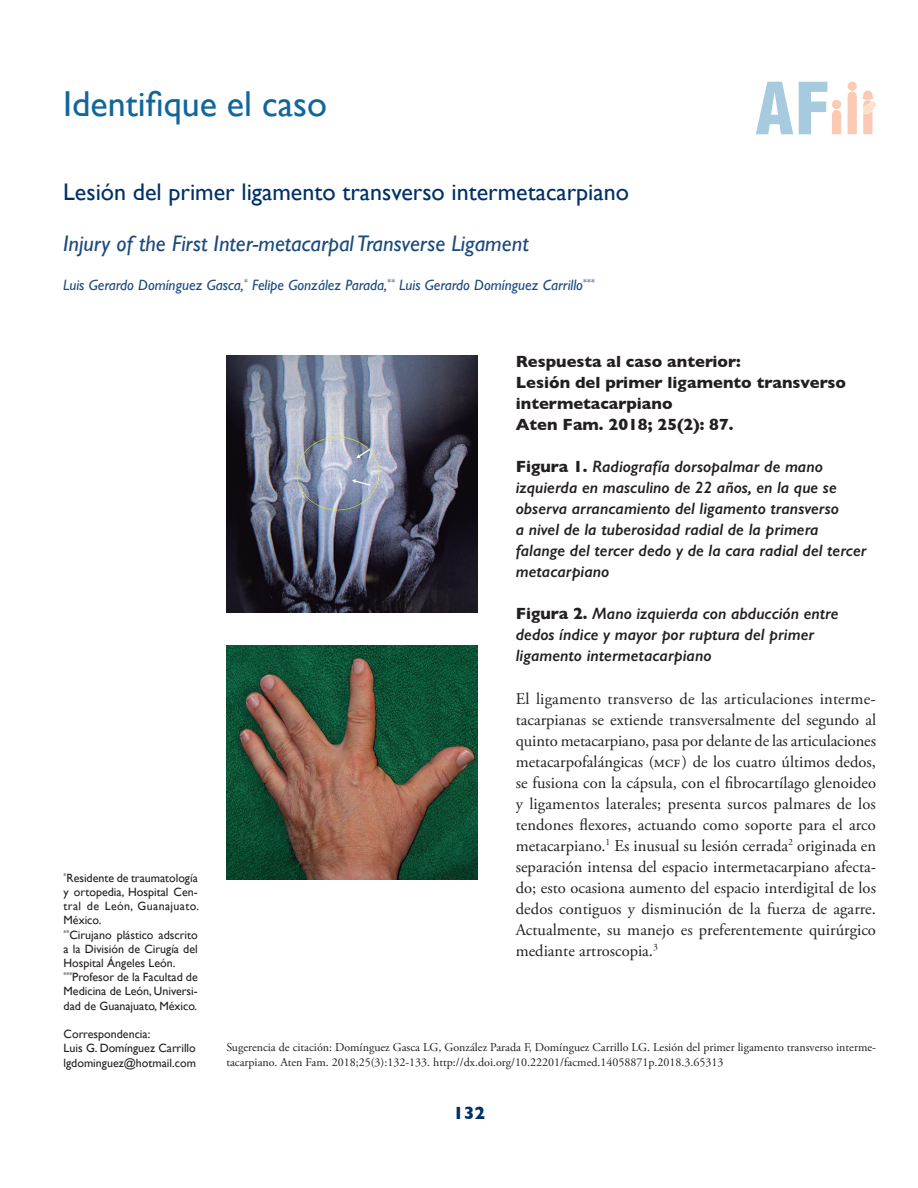
<style>
.page{position:relative;width:918px;height:1188px;background:#fff}
.page>*{position:absolute;margin:0;border:0;box-sizing:border-box;transform-origin:0 0}
.t1{font:36px "Gill Sans";color:#11679a}
.t2{font:24px "Gill Sans";color:#003066}
.t3{font:italic 22.5px "Gill Sans";color:#1b4a7d}
.t4{font:700 18px "Gill Sans";color:#003066}
.t5{font:16.5px/21px "Adobe Garamond Pro";color:#231f20;text-align:justify}
.t6{font:italic 600 16.5px/21px "Gill Sans";color:#231f20}
.t7{font:700 16.5px/21px "Gill Sans";color:#231f20}
.t8{font:italic 15px "Gill Sans";color:#1b4a7d}
.t9{font:12px/14.2px "Gill Sans";color:#231f20}
.t10{font:12px/15px "Adobe Garamond Pro";color:#231f20}
.s1{font-weight:700;font-style:normal}
</style>
<div class="page">
<svg style="left:756px;top:82px;width:37px;height:52px"></svg>
<svg style="left:799px;top:82px;width:42px;height:52px"></svg>
<div style="left:848px;top:82px;width:9px;height:9px;background:#facab5;border-radius:50%"></div>
<svg style="left:848px;top:90px;width:28px;height:44px"></svg>
<img style="left:226px;top:356px;width:252px;height:256px">
<img style="left:226px;top:646px;width:252px;height:233px">
<h1 class="t1" style="left:63px;top:83px;width:265px">Identifique el caso</h1>
<h2 class="t2" style="left:63px;top:178px;width:567px">Lesión del primer ligamento transverso intermetacarpiano</h2>
<h3 class="t3" style="left:63px;top:231px;width:467px">Injury of the First Inter-metacarpal Transverse Ligament</h3>
<p class="t8" style="left:63px;top:277px;width:533px">Luis Gerardo Domínguez Gasca,<sup>*</sup> Felipe González Parada,<sup>**</sup> Luis Gerardo Domínguez Carrillo<sup>***</sup></p>
<p class="t9" style="left:64px;top:870px;width:137px"><sup>*</sup>Residente de traumatología y ortopedia, Hospital Cen&shy;tral de León, Guanajuato.<br>México.<br><sup>**</sup>Cirujano plástico adscrito a la División de Cirugía del<br>Hospital Ángeles León. <sup>***</sup>Profesor de la Facultad de<br>Medicina de León, Universi&shy;dad de Guanajuato, México.</p>
<p class="t9" style="left:64px;top:1027px;width:134px">Correspondencia:<br>Luis G. Domínguez Carrillo lgdominguez@hotmail.com</p>
<p class="t7" style="left:516px;top:351px;width:332px">Respuesta al caso anterior:<br>Lesión del primer ligamento transverso intermetacarpiano<br>Aten Fam. 2018; 25(2): 87.</p>
<p class="t6" style="left:516px;top:456px;width:352px"><span class="s1">Figura 1.</span> Radiografía dorsopalmar de mano izquierda en masculino de 22 años, en la que se observa arrancamiento del ligamento transverso<br>a nivel de la tuberosidad radial de la primera falange del tercer dedo y de la cara radial del tercer metacarpiano</p>
<p class="t6" style="left:516px;top:603px;width:324px"><span class="s1">Figura 2.</span> Mano izquierda con abducción entre dedos índice y mayor por ruptura del primer ligamento intermetacarpiano</p>
<p class="t5" style="left:516px;top:689px;width:362px">El ligamento transverso de las articulaciones interme&shy;tacarpianas se extiende transversalmente del segundo al quinto metacarpiano, pasa por delante de las articulaciones metacarpofalángicas (mcf) de los cuatro últimos dedos, se fusiona con la cápsula, con el fibrocartílago glenoideo y ligamentos laterales; presenta surcos palmares de los tendones flexores, actuando como soporte para el arco metacarpiano.<sup>1</sup> Es inusual su lesión cerrada<sup>2</sup> originada en separación intensa del espacio intermetacarpiano afecta&shy;do; esto ocasiona aumento del espacio interdigital de los dedos contiguos y disminución de la fuerza de agarre.<br>Actualmente, su manejo es preferentemente quirúrgico mediante artroscopia.<sup>3</sup></p>
<p class="t10" style="left:226px;top:1040px;width:651px">Sugerencia de citación: Domínguez Gasca LG, González Parada F, Domínguez Carrillo LG. Lesión del primer ligamento transverso interme&shy;tacarpiano. Aten Fam. 2018;25(3):132-133. http://dx.doi.org/10.22201/facmed.14058871p.2018.3.65313</p>
<p class="t4" style="left:453px;top:1099px;width:34px">132</p>
</div>
